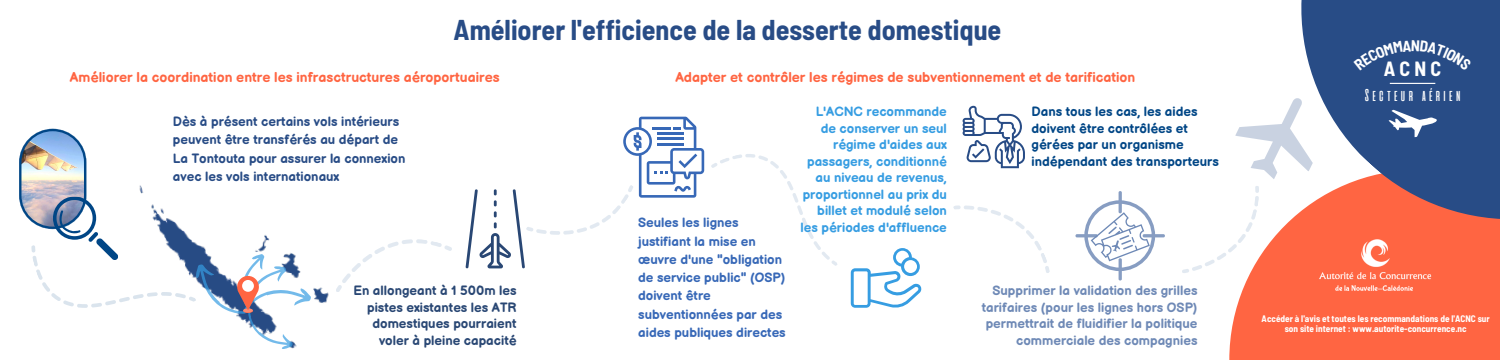
<style>
.page{position:relative;width:1500px;height:360px;background:#fff}
.page>*{position:absolute;margin:0;border:0;box-sizing:border-box;transform-origin:0 0}
.t1{font:700 semi-condensed 28px "Barlow";color:#284c86}
.t2{font:700 semi-condensed 20.08px "Barlow";color:#fff}
.t3{font:17.08px "Alienscows";color:#fff}
.t4{font:700 14px "Balsamiq Sans";color:#ff6542}
.t5{font:700 13.2px/16.5px "Balsamiq Sans";color:#369de2;text-align:right}
.t6{font:700 13.2px/18.3px "Balsamiq Sans";color:#3768b7}
.t7{font:700 13.2px/18.3px "Balsamiq Sans";color:#284c86}
.t8{font:700 13.2px/16.5px "Balsamiq Sans";color:#6e89b6;text-align:right}
.t9{font:700 13.2px/16.5px "Balsamiq Sans";color:#004686}
.t10{font:700 13.2px/16.5px "Balsamiq Sans";color:#294774;text-align:right}
.t11{font:semi-condensed 11.28px "Barlow";color:#fff}
.t12{font:700 semi-condensed 9.28px/10.2px "Barlow";color:#fff;text-align:center}
</style>
<div class="page">
<svg style="left:1075px;top:191px;width:90px;height:90px"></svg>
<svg style="left:19px;top:129px;width:292px;height:220px"></svg>
<div style="left:1229px;top:243px;width:271px;height:117px;background:#ff6542"></div>
<svg style="left:1301px;top:0;width:199px;height:243px;background:#5e5d82"></svg>
<hr style="left:1390px;top:83px;width:45px;height:1px;background:#fff">
<svg style="left:1388px;top:110px;width:49px;height:27px"></svg>
<img style="left:1319px;top:232px;width:114px;height:66px">
<svg style="left:851px;top:248px;width:71px;height:60px"></svg>
<svg style="left:336px;top:239px;width:116px;height:53px"></svg>
<svg style="left:466px;top:117px;width:238px;height:151px"></svg>
<svg style="left:711px;top:154px;width:126px;height:112px"></svg>
<svg style="left:963px;top:106px;width:62px;height:62px"></svg>
<svg style="left:953px;top:205px;width:97px;height:68px"></svg>
<svg style="left:1182px;top:97px;width:142px;height:183px"></svg>
<div style="left:1354px;top:40px;width:118px;height:31px;background:#284c86"></div>
<h1 class="t1" style="left:454px;top:12px;width:549px">Améliorer l'efficience de la desserte domestique</h1>
<p class="t4" style="left:70px;top:70px;width:431px">Améliorer la coordination entre les infrasctructures aéroportuaires</p>
<p class="t7" style="left:173px;top:113px;width:234px">Dès à présent certains vols intérieurs peuvent être transférés au départ de La Tontouta pour assurer la connexion avec les vols internationaux</p>
<p class="t10" style="left:353px;top:283px;width:165px">En allongeant à 1 500m les pistes existantes les ATR domestiques pourraient voler à pleine capacité</p>
<p class="t4" style="left:675px;top:70px;width:462px">Adapter et contrôler les régimes de subventionnement et de tarification</p>
<p class="t6" style="left:638px;top:214px;width:149px">Seules les lignes justifiant la mise en œuvre d'une "obligation de service public" (OSP) doivent être subventionnées par des aides publiques directes</p>
<p class="t5" style="left:801px;top:104px;width:148px">L'ACNC recommande de conserver un seul régime d'aides aux passagers, conditionné au niveau de revenus, proportionnel au prix du billet et modulé selon les périodes d'affluence</p>
<p class="t9" style="left:1032px;top:104px;width:189px">Dans tous les cas, les aides doivent être contrôlées et gérées par un organisme indépendant des transporteurs</p>
<p class="t8" style="left:982px;top:283px;width:217px">Supprimer la validation des grilles tarifaires (pour les lignes hors OSP) permettrait de fluidifier la politique commerciale des compagnies</p>
<h2 class="t2" style="left:1384px;top:56px;width:59px">ACNC</h2>
<p class="t3" style="left:1363px;top:85px;width:100px">Secteur aérien</p>
<p class="t11" style="left:1259px;top:312px;width:194px">site internet : www.autorite-concurrence.nc</p>
<p class="t12" style="left:1262px;top:313px;width:230px">Accéder à l'avis et toutes les recommandations de l'ACNC sur son site internet : www.autorite-concurrence.nc</p>
</div>
